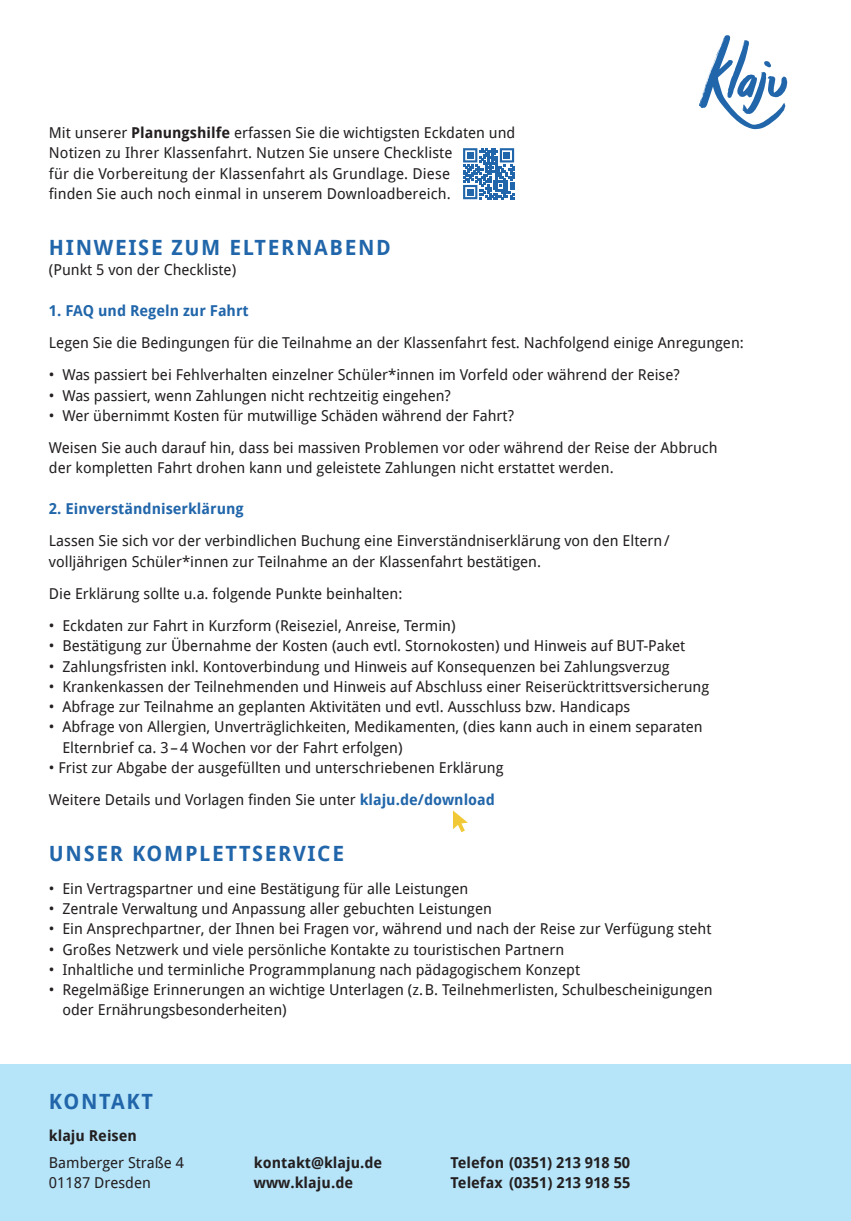
<style>
.page{position:relative;width:851px;height:1221px;background:#fff}
.page>*{position:absolute;margin:0;border:0;box-sizing:border-box;transform-origin:0 0}
.t1{font:700 21px "Droid Sans";letter-spacing:.08em;color:#2166aa}
.t2{font:15px/20.2px "Droid Sans";color:#231f20}
.t3{font:700 15px "Droid Sans";color:#231f20}
.t4{font:700 15px "Droid Sans";color:#2166aa}
.s1{font-weight:700}
.s2{font-weight:700;color:#2166aa}
</style>
<div class="page">
<div style="left:0;top:1064px;width:850px;height:156px;background:#b6e4f9"></div>
<svg style="left:453px;top:810px;width:15px;height:22px"></svg>
<svg style="left:699px;top:35px;width:88px;height:95px"></svg>
<svg style="left:463px;top:148px;width:51px;height:51px"></svg>
<p class="t2" style="left:49px;top:122px;width:468px">Mit unserer <span class="s1">Planungshilfe</span> erfassen Sie die wichtigsten Eckdaten und Notizen zu Ihrer Klassenfahrt. Nutzen Sie unsere Checkliste<br>für die Vorbereitung der Klassenfahrt als Grundlage. Diese<br>finden Sie auch noch einmal in unserem Downloadbereich.</p>
<h1 class="t1" style="left:49px;top:233px;width:343px">HINWEISE ZUM ELTERNABEND</h1>
<p class="t2" style="left:49px;top:259px;width:189px">(Punkt 5 von der Checkliste)</p>
<p class="t4" style="left:49px;top:300px;width:201px">1. FAQ und Regeln zur Fahrt</p>
<p class="t2" style="left:49px;top:332px;width:696px">Legen Sie die Bedingungen für die Teilnahme an der Klassenfahrt fest. Nachfolgend einige Anregungen:</p>
<p class="t2" style="left:49px;top:364px;width:632px">• Was passiert bei Fehlverhalten einzelner Schüler*innen im Vorfeld oder während der Reise?</p>
<p class="t2" style="left:49px;top:385px;width:403px">• Was passiert, wenn Zahlungen nicht rechtzeitig eingehen?</p>
<p class="t2" style="left:49px;top:399px;width:670px;line-height:32.2px">• Wer übernimmt Kosten für mutwillige Schäden während der Fahrt?<br>Weisen Sie auch darauf hin, dass bei massiven Problemen vor oder während der Reise der Abbruch</p>
<p class="t2" style="left:49px;top:457px;width:566px">der kompletten Fahrt drohen kann und geleistete Zahlungen nicht erstattet werden.</p>
<p class="t4" style="left:49px;top:498px;width:196px">2. Einverständniserklärung</p>
<p class="t2" style="left:49px;top:530px;width:622px">Lassen Sie sich vor der verbindlichen Buchung eine Einverständniserklärung von den Eltern/ volljährigen Schüler*innen zur Teilnahme an der Klassenfahrt bestätigen.</p>
<p class="t2" style="left:49px;top:583px;width:355px">Die Erklärung sollte u.a. folgende Punkte beinhalten:</p>
<p class="t2" style="left:49px;top:615px;width:408px">• Eckdaten zur Fahrt in Kurzform (Reiseziel, Anreise, Termin)</p>
<p class="t2" style="left:49px;top:635px;width:637px">• Bestätigung zur Übernahme der Kosten (auch evtl. Stornokosten) und Hinweis auf BUT-Paket</p>
<p class="t2" style="left:49px;top:655px;width:622px">• Zahlungsfristen inkl. Kontoverbindung und Hinweis auf Konsequenzen bei Zahlungsverzug</p>
<p class="t2" style="left:49px;top:676px;width:661px">• Krankenkassen der Teilnehmenden und Hinweis auf Abschluss einer Reiserücktrittsversicherung</p>
<p class="t2" style="left:49px;top:696px;width:582px">• Abfrage zur Teilnahme an geplanten Aktivitäten und evtl. Ausschluss bzw. Handicaps</p>
<p class="t2" style="left:62px;top:716px;width:641px;text-indent:-13px">• Abfrage von Allergien, Unverträglichkeiten, Medikamenten, (dies kann auch in einem separaten<br>Elternbrief ca. 3–4 Wochen vor der Fahrt erfolgen)</p>
<p class="t2" style="left:49px;top:751px;width:456px;line-height:32.2px">• Frist zur Abgabe der ausgefüllten und unterschriebenen Erklärung<br>Weitere Details und Vorlagen finden Sie unter <span class="s2">klaju.de/download</span></p>
<h1 class="t1" style="left:49px;top:839px;width:296px">UNSER KOMPLETTSERVICE</h1>
<p class="t2" style="left:49px;top:877px;width:421px">• Ein Vertragspartner und eine Bestätigung für alle Leistungen</p>
<p class="t2" style="left:49px;top:898px;width:444px">• Zentrale Verwaltung und Anpassung aller gebuchten Leistungen</p>
<p class="t2" style="left:49px;top:918px;width:664px">• Ein Ansprechpartner, der Ihnen bei Fragen vor, während und nach der Reise zur Verfügung steht</p>
<p class="t2" style="left:49px;top:938px;width:517px">• Großes Netzwerk und viele persönliche Kontakte zu touristischen Partnern</p>
<p class="t2" style="left:49px;top:958px;width:532px">• Inhaltliche und terminliche Programmplanung nach pädagogischem Konzept</p>
<p class="t2" style="left:62px;top:979px;width:651px;text-indent:-13px">• Regelmäßige Erinnerungen an wichtige Unterlagen (z.B. Teilnehmerlisten, Schulbescheinigungen oder Ernährungsbesonderheiten)</p>
<h1 class="t1" style="left:49px;top:1086px;width:106px">KONTAKT</h1>
<p class="t3" style="left:49px;top:1125px;width:89px">klaju Reisen</p>
<p class="t2" style="left:49px;top:1151px;width:136px">Bamberger Straße 4</p>
<p class="t3" style="left:254px;top:1151px;width:130px">kontakt@klaju.de</p>
<p class="t3" style="left:450px;top:1151px;width:181px">Telefon (0351) 213 918 50</p>
<p class="t2" style="left:49px;top:1171px;width:103px">01187 Dresden</p>
<p class="t3" style="left:254px;top:1171px;width:101px">www.klaju.de</p>
<p class="t3" style="left:450px;top:1171px;width:181px">Telefax (0351) 213 918 55</p>
</div>
